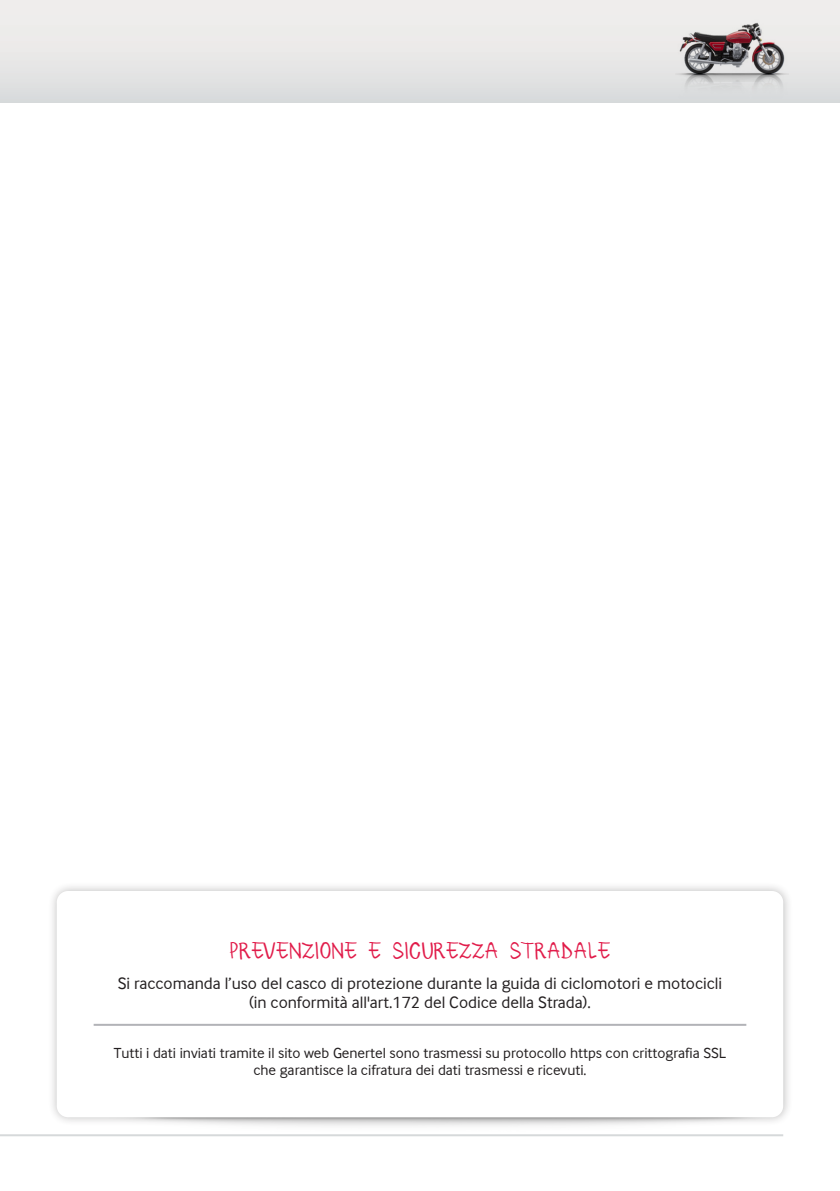
<style>
.page{position:relative;width:840px;height:1191px;background:#fff}
.page>*{position:absolute;margin:0;border:0;box-sizing:border-box;transform-origin:0 0}
.t1{font:700 34px "GENERTEL Script";letter-spacing:.02em;color:#e11c4a}
.t2{font:17px/19px "Inter Face Da Ma";color:#231f20;text-align:center}
.t3{font:15px/17px "Inter Face Da Ma";color:#231f20;text-align:center}
</style>
<div class="page">
<div style="left:0;top:0;width:839px;height:102px;background:linear-gradient(to bottom,#f4f1ef,#dcdedf)"></div>
<hr style="left:0;top:1134px;width:782px;height:2px;background:#d6d9da">
<img style="left:675px;top:19px;width:112px;height:54px">
<div style="left:675px;top:73px;width:112px;height:27px;background:#d6d8da"></div>
<img style="left:677px;top:60px;width:110px;height:21px">
<div style="left:47px;top:881px;width:745px;height:245px;background:#231f20;opacity:.3"></div>
<div style="left:57px;top:891px;width:725px;height:226px;background:#fff;border-radius:11px"></div>
<img style="left:57px;top:1109px;width:725px;height:26px">
<hr style="left:94px;top:1023px;width:652px;height:2px;background:#b2b3b7">
<h1 class="t1" style="left:230px;top:934px;width:381px">PREVENZIONE E SICUREZZA STRADALE</h1>
<p class="t2" style="left:118px;top:973px;width:605px">Si raccomanda l’uso del casco di protezione durante la guida di ciclomotori e motocicli (in conformità all'art.172 del Codice della Strada).</p>
<p class="t3" style="left:114px;top:1044px;width:613px">Tutti i dati inviati tramite il sito web Genertel sono trasmessi su protocollo https con crittografia SSL che garantisce la cifratura dei dati trasmessi e ricevuti.</p>
</div>
